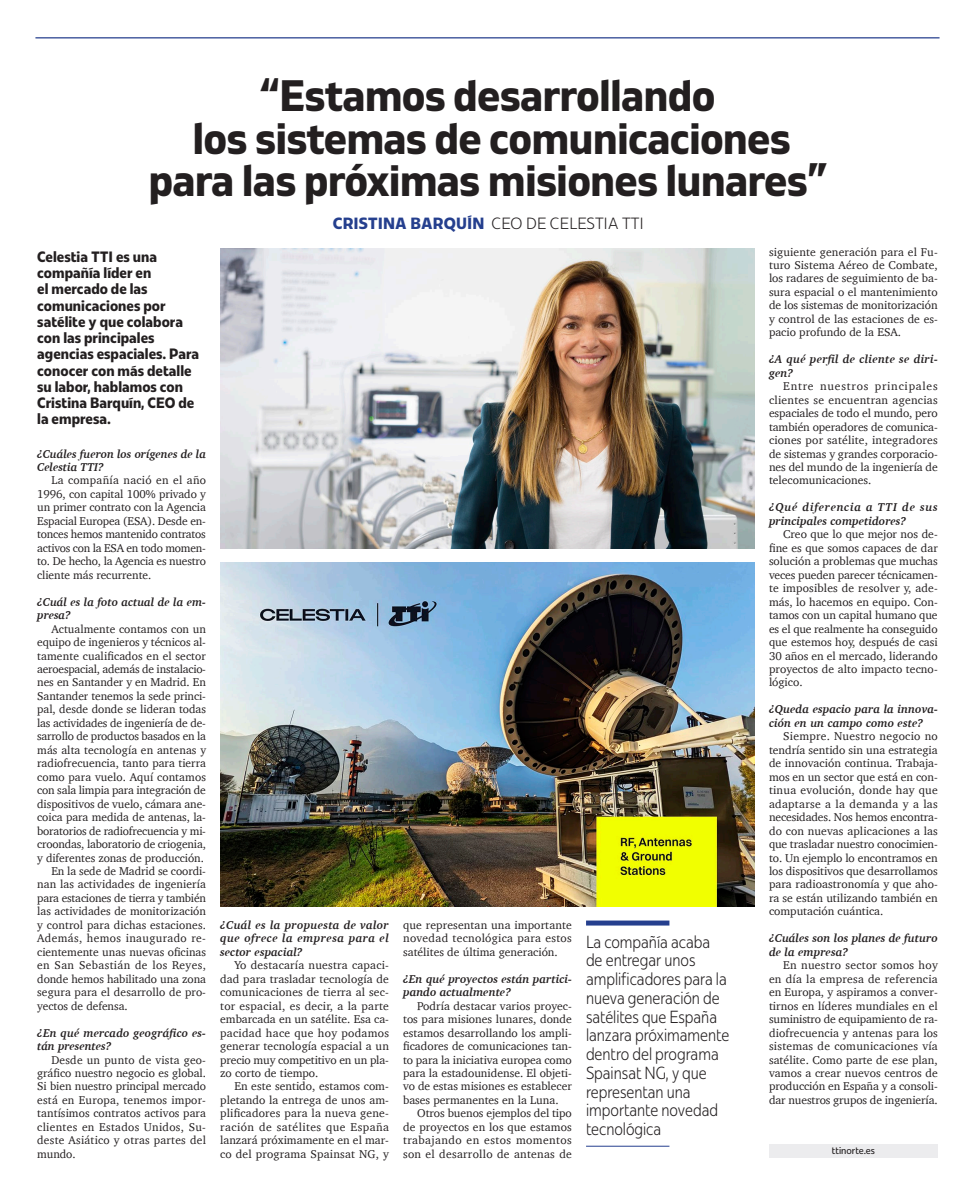
<style>
.page{position:relative;width:975px;height:1198px;background:#fff}
.page>*{position:absolute;margin:0;border:0;box-sizing:border-box;transform-origin:0 0}
.t1{font:700 43.75px/42.5px "Gilam";letter-spacing:-.02em;color:#231f20;text-align:center}
.t2{font:300 17.5px/18.8px "Redonda Condensed";letter-spacing:-.005em;color:#231f20;scale:.92 1}
.t3{font:300 16.25px "Redonda Condensed";color:#231f20}
.t4{font:700 15px/16.2px "Redonda Condensed";color:#231f20;scale:.96 1}
.t5{font:11.62px/13.5px "Charter";color:#231f20;text-align:justify}
.t6{font:italic 700 11.62px/13.5px "Charter";color:#231f20}
.t7{font:italic 700 11.62px/13.5px "Charter";letter-spacing:.02em;color:#231f20}
.t8{font:11.62px "Charter";letter-spacing:.03em;color:#231f20}
.t9{font:11.62px "Charter";letter-spacing:.035em;color:#231f20}
.t10{font:10px "Redonda Condensed";color:#231f20}
.s1{font-weight:700;color:#253f8e}
</style>
<div class="page">
<hr style="left:35px;top:37px;width:904px;height:1px;background:#253f8e">
<div style="left:586px;top:920px;width:83px;height:5px;background:#253f8e"></div>
<hr style="left:586px;top:1145px;width:83px;height:1px;background:#253f8e">
<div style="left:769px;top:1144px;width:168px;height:13px;background:#ececee"></div>
<img style="left:220px;top:248px;width:534px;height:301px">
<img style="left:220px;top:563px;width:534px;height:343px">
<h1 class="t1" style="left:148px;top:73px;width:679px">“Estamos desarrollando<br>los sistemas de comunicaciones para las próximas misiones lunares”</h1>
<p class="t4" style="left:37px;top:249px;width:170px">Celestia TTI es una compañía líder en<br>el mercado de las comunicaciones por satélite y que colabora con las principales agencias espaciales. Para conocer con más detalle su labor, hablamos con<br>Cristina Barquín, CEO de la empresa.</p>
<p class="t6" style="left:37px;top:447px;width:170px">¿Cuáles fueron los orígenes de la<br>Celestia TTI?</p>
<p class="t5" style="left:37px;top:473px;width:170px;text-indent:14px">La compañía nació en el año 1996, con capital 100% privado y un primer contrato con la Agencia Espacial Europea (ESA). Desde en&shy;tonces hemos mantenido contratos activos con la ESA en todo momen&shy;to. De hecho, la Agencia es nuestro cliente más recurrente.</p>
<p class="t6" style="left:37px;top:595px;width:170px">¿Cuál es la foto actual de la em&shy;presa?</p>
<p class="t5" style="left:51px;top:622px;width:156px">Actualmente contamos con un</p>
<p class="t5" style="left:37px;top:635px;width:170px">equipo de ingenieros y técnicos al-</p>
<p class="t5" style="left:37px;top:648px;width:170px">tamente cualificados en el sector</p>
<p class="t5" style="left:37px;top:662px;width:170px">aeroespacial, además de instalacio-</p>
<p class="t5" style="left:37px;top:675px;width:170px">nes en Santander y en Madrid. En</p>
<p class="t5" style="left:37px;top:689px;width:170px">Santander tenemos la sede princi-</p>
<p class="t5" style="left:37px;top:702px;width:170px">pal, desde donde se lideran todas</p>
<p class="t5" style="left:37px;top:716px;width:170px">las actividades de ingeniería de de-</p>
<p class="t5" style="left:37px;top:729px;width:170px">sarrollo de productos basados en la</p>
<p class="t5" style="left:37px;top:743px;width:170px">más alta tecnología en antenas y</p>
<p class="t5" style="left:37px;top:756px;width:170px">radiofrecuencia, tanto para tierra</p>
<p class="t5" style="left:37px;top:770px;width:170px">como para vuelo. Aquí contamos</p>
<p class="t5" style="left:37px;top:783px;width:170px">con sala limpia para integración de</p>
<p class="t5" style="left:37px;top:797px;width:170px">dispositivos de vuelo, cámara ane-</p>
<p class="t5" style="left:37px;top:810px;width:170px">coica para medida de antenas, la-</p>
<p class="t5" style="left:37px;top:823px;width:170px">boratorios de radiofrecuencia y mi-</p>
<p class="t5" style="left:37px;top:837px;width:170px">croondas, laboratorio de criogenia,</p>
<p class="t5" style="left:37px;top:850px;width:168px">y diferentes zonas de producción.</p>
<p class="t5" style="left:51px;top:864px;width:156px">En la sede de Madrid se coordi-</p>
<p class="t5" style="left:37px;top:877px;width:170px">nan las actividades de ingeniería</p>
<p class="t5" style="left:37px;top:891px;width:170px">para estaciones de tierra y también</p>
<p class="t5" style="left:37px;top:904px;width:170px">las actividades de monitorización</p>
<p class="t5" style="left:37px;top:918px;width:170px">y control para dichas estaciones.</p>
<p class="t8" style="left:37px;top:928px;width:170px">Además, hemos inaugurado re-</p>
<p class="t5" style="left:37px;top:945px;width:170px">cientemente unas nuevas oficinas</p>
<p class="t9" style="left:37px;top:955px;width:170px">en San Sebastián de los Reyes,</p>
<p class="t5" style="left:37px;top:972px;width:170px">donde hemos habilitado una zona</p>
<p class="t5" style="left:37px;top:985px;width:170px">segura para el desarrollo de pro-</p>
<p class="t5" style="left:37px;top:998px;width:92px">yectos de defensa.</p>
<p class="t6" style="left:37px;top:1025px;width:170px">¿En qué mercado geográfico es&shy;tán presentes?</p>
<p class="t5" style="left:37px;top:1052px;width:170px;text-indent:14px">Desde un punto de vista geo&shy;gráfico nuestro negocio es global.<br>Si bien nuestro principal mercado está en Europa, tenemos impor&shy;tantísimos contratos activos para clientes en Estados Unidos, Su&shy;deste Asiático y otras partes del mundo.</p>
<h3 class="t3" style="left:333px;top:213px;width:312px"><span class="s1">CRISTINA BARQUÍN</span> CEO DE CELESTIA TTI</h3>
<p class="t6" style="left:220px;top:918px;width:170px;text-align:justify">¿Cuál es la propuesta de valor que ofrece la empresa para el sector espacial?</p>
<p class="t5" style="left:220px;top:958px;width:170px;text-indent:14px">Yo destacaría nuestra capaci&shy;dad para trasladar tecnología de comunicaciones de tierra al sec&shy;tor espacial, es decir, a la parte embarcada en un satélite. Esa ca&shy;pacidad hace que hoy podamos generar tecnología espacial a un precio muy competitivo en un pla&shy;zo corto de tiempo.</p>
<p class="t5" style="left:220px;top:1079px;width:170px;text-indent:14px">En este sentido, estamos com&shy;pletando la entrega de unos am&shy;plificadores para la nueva gene&shy;ración de satélites que España lanzará próximamente en el mar&shy;co del programa Spainsat NG, y</p>
<p class="t5" style="left:403px;top:918px;width:170px">que representan una importante novedad tecnológica para estos satélites de última generación.</p>
<p class="t6" style="left:403px;top:972px;width:170px">¿En qué proyectos están partici&shy;pando actualmente?</p>
<p class="t5" style="left:403px;top:998px;width:170px;text-indent:14px">Podría destacar varios proyec&shy;tos para misiones lunares, donde estamos desarrollando los ampli&shy;ficadores de comunicaciones tan&shy;to para la iniciativa europea como para la estadounidense. El objeti&shy;vo de estas misiones es establecer bases permanentes en la Luna.</p>
<p class="t5" style="left:403px;top:1106px;width:170px;text-indent:14px">Otros buenos ejemplos del tipo de proyectos en los que estamos trabajando en estos momentos son el desarrollo de antenas de</p>
<h2 class="t2" style="left:586px;top:932px;width:157px">La compañía acaba de entregar unos amplificadores para la nueva generación de satélites que España lanzara próximamente dentro del programa<br>Spainsat NG, y que representan una importante novedad tecnológica</h2>
<p class="t5" style="left:769px;top:245px;width:170px">siguiente generación para el Fu&shy;turo Sistema Aéreo de Combate, los radares de seguimiento de ba&shy;sura espacial o el mantenimiento de los sistemas de monitorización y control de las estaciones de es&shy;pacio profundo de la ESA.</p>
<p class="t7" style="left:769px;top:352px;width:170px">¿A qué perfil de cliente se diri&shy;gen?</p>
<p class="t5" style="left:769px;top:379px;width:170px;text-indent:14px">Entre nuestros principales clientes se encuentran agencias espaciales de todo el mundo, pero también operadores de comunica&shy;ciones por satélite, integradores de sistemas y grandes corporacio&shy;nes del mundo de la ingeniería de telecomunicaciones.</p>
<p class="t6" style="left:769px;top:500px;width:170px">¿Qué diferencia a TTI de sus principales competidores?</p>
<p class="t5" style="left:769px;top:527px;width:170px;text-indent:14px">Creo que lo que mejor nos de&shy;fine es que somos capaces de dar solución a problemas que muchas veces pueden parecer técnicamen&shy;te imposibles de resolver y, ade&shy;más, lo hacemos en equipo. Con&shy;tamos con un capital humano que es el que realmente ha conseguido que estemos hoy, después de casi 30 años en el mercado, liderando proyectos de alto impacto tecno&shy;lógico.</p>
<p class="t6" style="left:769px;top:702px;width:170px">¿Queda espacio para la innova&shy;ción en un campo como este?</p>
<p class="t5" style="left:769px;top:729px;width:170px;text-indent:14px">Siempre. Nuestro negocio no tendría sentido sin una estrategia de innovación continua. Trabaja&shy;mos en un sector que está en con&shy;tinua evolución, donde hay que adaptarse a la demanda y a las necesidades. Nos hemos encontra&shy;do con nuevas aplicaciones a las que trasladar nuestro conocimien&shy;to. Un ejemplo lo encontramos en los dispositivos que desarrollamos para radioastronomía y que aho&shy;ra se están utilizando también en computación cuántica.</p>
<p class="t6" style="left:769px;top:931px;width:170px">¿Cuáles son los planes de futuro de la empresa?</p>
<p class="t5" style="left:769px;top:958px;width:170px;text-indent:14px">En nuestro sector somos hoy en día la empresa de referencia en Europa, y aspiramos a conver&shy;tirnos en líderes mundiales en el suministro de equipamiento de ra&shy;diofrecuencia y antenas para los sistemas de comunicaciones vía satélite. Como parte de ese plan, vamos a crear nuevos centros de producción en España y a consoli&shy;dar nuestros grupos de ingeniería.</p>
<p class="t10" style="left:831px;top:1144px;width:45px">ttinorte.es</p>
</div>
